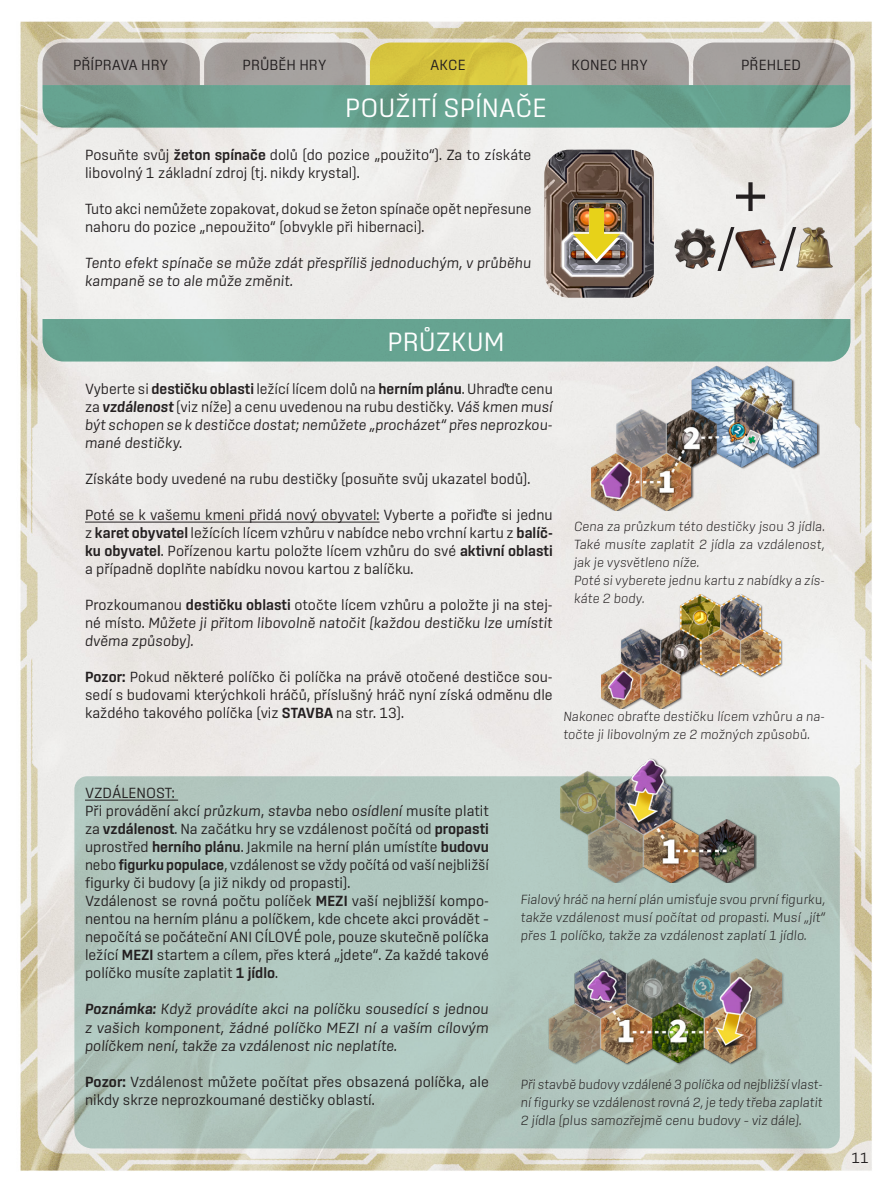
<style>
.page{position:relative;width:893px;height:1191px;background:#fff}
.page>*{position:absolute;margin:0;border:0;box-sizing:border-box;transform-origin:0 0}
.t1{font:300 72px "Sinter";color:#231f20}
.t2{font:300 52.35px "Sinter";color:#231f20}
.t3{font:300 27px "Sinter";color:#fff}
.t4{font:300 15px/18px "Sinter";color:#231f20}
.t5{font:italic 300 15px/18px "Sinter";color:#231f20;text-align:justify}
.t6{font:italic 200 13.5px/18px "Sinter";color:#231f20}
.s1{font-weight:600}
.s2{font-style:normal}
.s3{font-weight:600;font-style:normal}
.s4{font-style:italic}
</style>
<div class="page">
<img style="left:20px;top:21px;width:852px;height:1150px">
<svg style="left:74px;top:776px;width:766px;height:372px;background:#afc5bd"></svg>
<svg style="left:43px;top:43px;width:807px;height:85px;background:#8aa48d"></svg>
<div style="left:43px;top:319px;width:807px;height:42px;background:#66a391"></div>
<hr style="left:85px;top:522px;width:295px;height:1px;background:#231f20">
<hr style="left:85px;top:800px;width:93px;height:1px;background:#231f20">
<img style="left:544px;top:150px;width:110px;height:148px">
<svg style="left:561px;top:231px;width:73px;height:46px"></svg>
<img style="left:564px;top:235px;width:67px;height:39px">
<svg style="left:573px;top:211px;width:47px;height:52px"></svg>
<div style="left:589px;top:208px;width:15px;height:36px;background:#e7d219"></div>
<svg style="left:573px;top:234px;width:47px;height:25px"></svg>
<img style="left:672px;top:225px;width:46px;height:47px">
<img style="left:733px;top:225px;width:44px;height:47px">
<img style="left:796px;top:225px;width:42px;height:47px">
<img style="left:592px;top:366px;width:225px;height:144px">
<img style="left:602px;top:593px;width:179px;height:115px">
<img style="left:560px;top:754px;width:194px;height:128px">
<div style="left:549px;top:958px;width:235px;height:107px;background:#231f20;opacity:.75"></div>
<img style="left:549px;top:958px;width:232px;height:104px">
<p class="t4" style="left:73px;top:55px;width:97px">PŘÍPRAVA HRY</p>
<p class="t4" style="left:243px;top:55px;width:85px">PRŮBĚH HRY</p>
<p class="t4" style="left:430px;top:55px;width:37px">AKCE</p>
<p class="t4" style="left:572px;top:55px;width:78px">KONEC HRY</p>
<p class="t4" style="left:741px;top:55px;width:61px">PŘEHLED</p>
<h3 class="t3" style="left:345px;top:92px;width:203px">POUŽITÍ SPÍNAČE</h3>
<p class="t4" style="left:85px;top:146px;width:448px">Posuňte svůj <span class="s1">žeton spínače</span> dolů (do pozice „použito“). Za to získáte libovolný 1 základní zdroj (tj. nikdy krystal).</p>
<p class="t4" style="left:85px;top:200px;width:448px">Tuto akci nemůžete zopakovat, dokud se žeton spínače opět nepřesune nahoru do pozice „nepoužito“ (obvykle při hibernaci).</p>
<p class="t5" style="left:85px;top:254px;width:448px">Tento efekt spínače se může zdát přespříliš jednoduchým, v průběhu kampaně se to ale může změnit.</p>
<h1 class="t1" style="left:733px;top:155px;width:36px">+</h1>
<h2 class="t2" style="left:716px;top:218px;width:84px">/ /</h2>
<h3 class="t3" style="left:387px;top:326px;width:119px">PRŮZKUM</h3>
<p class="t5" style="left:85px;top:380px;width:469px"><span class="s2">Vyberte si</span> <span class="s3">destičku oblasti</span> <span class="s2">ležící lícem dolů na</span> <span class="s3">herním plánu</span><span class="s2">. Uhraďte cenu za</span> <span class="s1">vzdálenost</span> <span class="s2">(viz níže) a cenu uvedenou na rubu destičky.</span> Váš kmen musí být schopen se k destičce dostat; nemůžete „procházet“ přes neprozkou&shy;mané destičky.</p>
<p class="t4" style="left:85px;top:470px;width:447px">Získáte body uvedené na rubu destičky (posuňte svůj ukazatel bodů).</p>
<p class="t4" style="left:85px;top:506px;width:469px;text-align:justify">Poté se k vašemu kmeni přidá nový obyvatel: Vyberte a pořiďte si jednu z <span class="s1">karet obyvatel</span> ležících lícem vzhůru v nabídce nebo vrchní kartu z <span class="s1">balíč&shy;ku obyvatel</span>. Pořízenou kartu položte lícem vzhůru do své <span class="s1">aktivní oblasti </span>a případně doplňte nabídku novou kartou z balíčku.</p>
<p class="t5" style="left:85px;top:596px;width:469px"><span class="s2">Prozkoumanou</span> <span class="s3">destičku oblasti</span> <span class="s2">otočte lícem vzhůru a položte ji na stej&shy;né místo.</span> Můžete ji přitom libovolně natočit (každou destičku lze umístit dvěma způsoby).</p>
<p class="t4" style="left:85px;top:668px;width:469px;text-align:justify"><span class="s1">Pozor:</span> Pokud některé políčko či políčka na právě otočené destičce sou&shy;sedí s budovami kterýchkoli hráčů, příslušný hráč nyní získá odměnu dle každého takového políčka (viz <span class="s1">STAVBA</span> na str. 13).</p>
<p class="t6" style="left:574px;top:517px;width:252px">Cena za průzkum této destičky jsou 3 jídla.<br>Také musíte zaplatit 2 jídla za vzdálenost, jak je vysvětleno níže.<br>Poté si vyberete jednu kartu z nabídky a zís&shy;káte 2 body.</p>
<p class="t6" style="left:563px;top:707px;width:263px">Nakonec obraťte destičku lícem vzhůru a na&shy;točte ji libovolným ze 2 možných způsobů.</p>
<p class="t4" style="left:85px;top:784px;width:405px">VZDÁLENOST:<br>Při provádění akcí <span class="s4">průzkum</span>, <span class="s4">stavba</span> nebo <span class="s4">osídlení</span> musíte platit za <span class="s1">vzdálenost</span>. Na začátku hry se vzdálenost počítá od <span class="s1">propasti </span>uprostřed <span class="s1">herního plánu</span>. Jakmile na herní plán umístíte <span class="s1">budovu </span>nebo <span class="s1">figurku populace</span>, vzdálenost se vždy počítá od vaší nejbližší figurky či budovy (a již nikdy od propasti).<br>Vzdálenost se rovná počtu políček <span class="s1">MEZI</span> vaší nejbližší kompo&shy;nentou na herním plánu a políčkem, kde chcete akci provádět – nepočítá se počáteční ANI CÍLOVÉ pole, pouze skutečně políčka ležící <span class="s1">MEZI</span> startem a cílem, přes která „jdete“. Za každé takové políčko musíte zaplatit <span class="s1">1 jídlo</span>.</p>
<p class="t5" style="left:85px;top:1000px;width:405px"><span class="s1">Poznámka:</span> Když provádíte akci na políčku sousedící s jednou z vašich komponent, žádné políčko MEZI ní a vaším cílovým políčkem není, takže za vzdálenost nic neplatíte.</p>
<p class="t4" style="left:85px;top:1072px;width:405px"><span class="s1">Pozor:</span> Vzdálenost můžete počítat přes obsazená políčka, ale nikdy skrze neprozkoumané destičky oblastí.</p>
<p class="t6" style="left:521px;top:889px;width:306px;text-align:justify">Fialový hráč na herní plán umisťuje svou první figurku, takže vzdálenost musí počítat od propasti. Musí „jít“ přes 1 políčko, takže za vzdálenost zaplatí 1 jídlo.</p>
<p class="t6" style="left:521px;top:1074px;width:303px;text-align:justify">Při stavbě budovy vzdálené 3 políčka od nejbližší vlast&shy;ní figurky se vzdálenost rovná 2, je tedy třeba zaplatit 2 jídla (plus samozřejmě cenu budovy – viz dále).</p>
<p class="t4" style="left:851px;top:1149px;width:19px">11</p>
</div>
